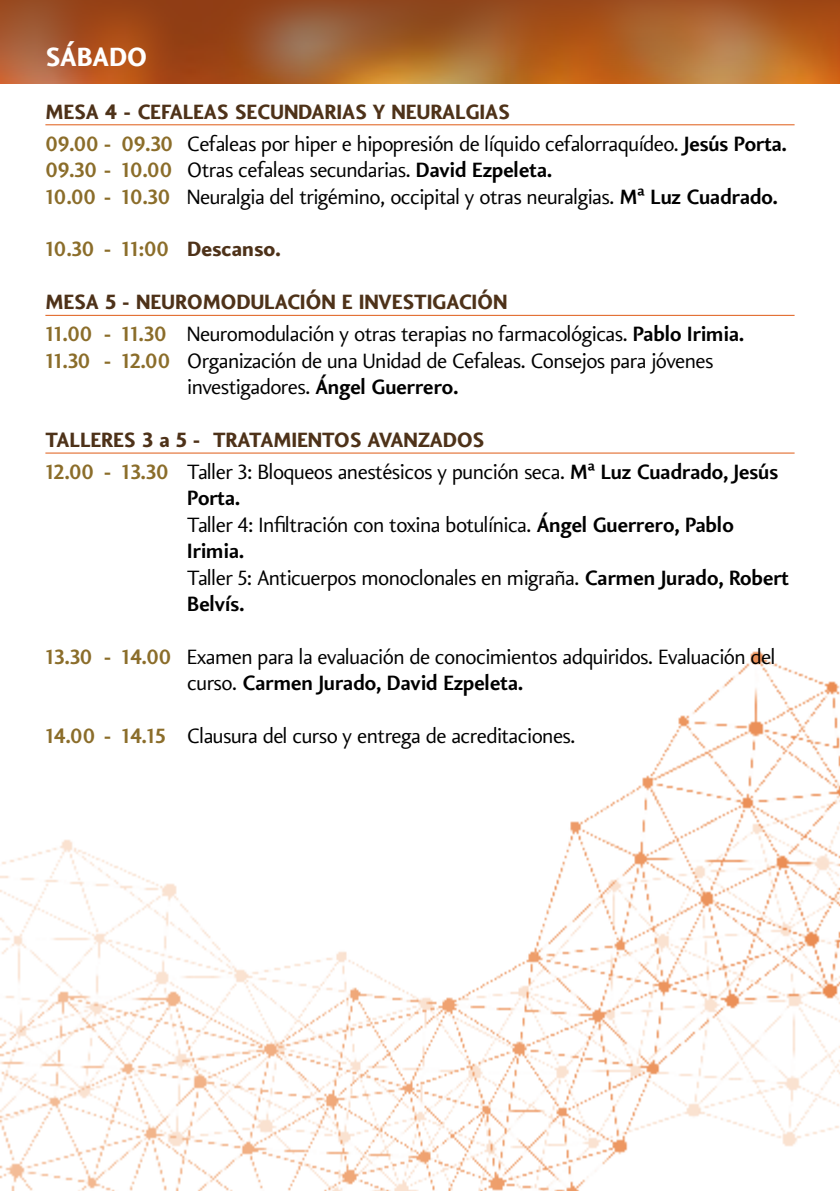
<style>
.page{position:relative;width:840px;height:1191px;background:#fff}
.page>*{position:absolute;margin:0;border:0;box-sizing:border-box;transform-origin:0 0}
.t1{font:900 28px "Vekta Sans";color:#fff}
.t2{font:22px/26.4px "Vekta Sans";color:#000}
.t3{font:900 22px "Vekta Sans";color:#4e3219}
.t4{font:700 22px "Vekta Sans";color:#8b6d2a}
.s1{font-weight:700;color:#8b6d2a}
.s2{font-weight:700}
.s3{font-weight:900;color:#4e3219}
</style>
<div class="page">
<img style="left:0;top:651px;width:839px;height:540px">
<svg style="left:1px;top:0;width:838px;height:84px;background:#a85c27"></svg>
<hr style="left:0;top:0;width:1px;height:84px;background:#903e15">
<hr style="left:45px;top:124px;width:749px;height:1px;background:#df5b16">
<hr style="left:45px;top:315px;width:749px;height:1px;background:#df5b16">
<hr style="left:45px;top:452px;width:749px;height:1px;background:#df5b16">
<p class="t1" style="left:45px;top:38px;width:103px">SÁBADO</p>
<p class="t3" style="left:45px;top:97px;width:466px">MESA 4 - CEFALEAS SECUNDARIAS Y NEURALGIAS</p>
<p class="t2" style="left:45px;top:130px;width:742px"><span class="s1">09.00 - 09.30</span> Cefaleas por hiper e hipopresión de líquido cefalorraquídeo. <span class="s2">Jesús Porta.</span></p>
<p class="t2" style="left:45px;top:157px;width:507px"><span class="s1">09.30 - 10.00</span> Otras cefaleas secundarias. <span class="s2">David Ezpeleta.</span></p>
<p class="t2" style="left:45px;top:183px;width:733px"><span class="s1">10.00 - 10.30</span> Neuralgia del trigémino, occipital y otras neuralgias. <span class="s2">Mª Luz Cuadrado.</span></p>
<p class="t4" style="left:45px;top:235px;width:237px">10.30 - 11:00 <span class="s3">Descanso.</span></p>
<p class="t3" style="left:45px;top:288px;width:463px">MESA 5 - NEUROMODULACIÓN E INVESTIGACIÓN</p>
<p class="t2" style="left:45px;top:321px;width:699px"><span class="s1">11.00 - 11.30</span> Neuromodulación y otras terapias no farmacológicas. <span class="s2">Pablo Irimia.</span></p>
<p class="t2" style="left:187px;top:347px;width:527px;text-indent:-142px"><span class="s1">11.30 - 12.00</span> Organización de una Unidad de Cefaleas. Consejos para jóvenes investigadores. <span class="s2">Ángel Guerrero.</span></p>
<p class="t3" style="left:45px;top:425px;width:440px">TALLERES 3 a 5 - TRATAMIENTOS AVANZADOS</p>
<p class="t2" style="left:187px;top:458px;width:591px;text-indent:-142px"><span class="s1">12.00 - 13.30</span> Taller 3: Bloqueos anestésicos y punción seca. <span class="s2">Mª Luz Cuadrado, Jesús<br>Porta.</span></p>
<p class="t2" style="left:187px;top:511px;width:547px">Taller 4: Infiltración con toxina botulínica. <span class="s2">Ángel Guerrero, Pablo<br>Irimia.</span></p>
<p class="t2" style="left:187px;top:564px;width:602px">Taller 5: Anticuerpos monoclonales en migraña. <span class="s2">Carmen Jurado, Robert<br>Belvís.</span></p>
<p class="t2" style="left:187px;top:643px;width:589px;text-indent:-142px"><span class="s1">13.30 - 14.00</span> Examen para la evaluación de conocimientos adquiridos. Evaluación del curso. <span class="s2">Carmen Jurado, David Ezpeleta.</span></p>
<p class="t2" style="left:45px;top:722px;width:531px"><span class="s1">14.00 - 14.15</span> Clausura del curso y entrega de acreditaciones.</p>
</div>
